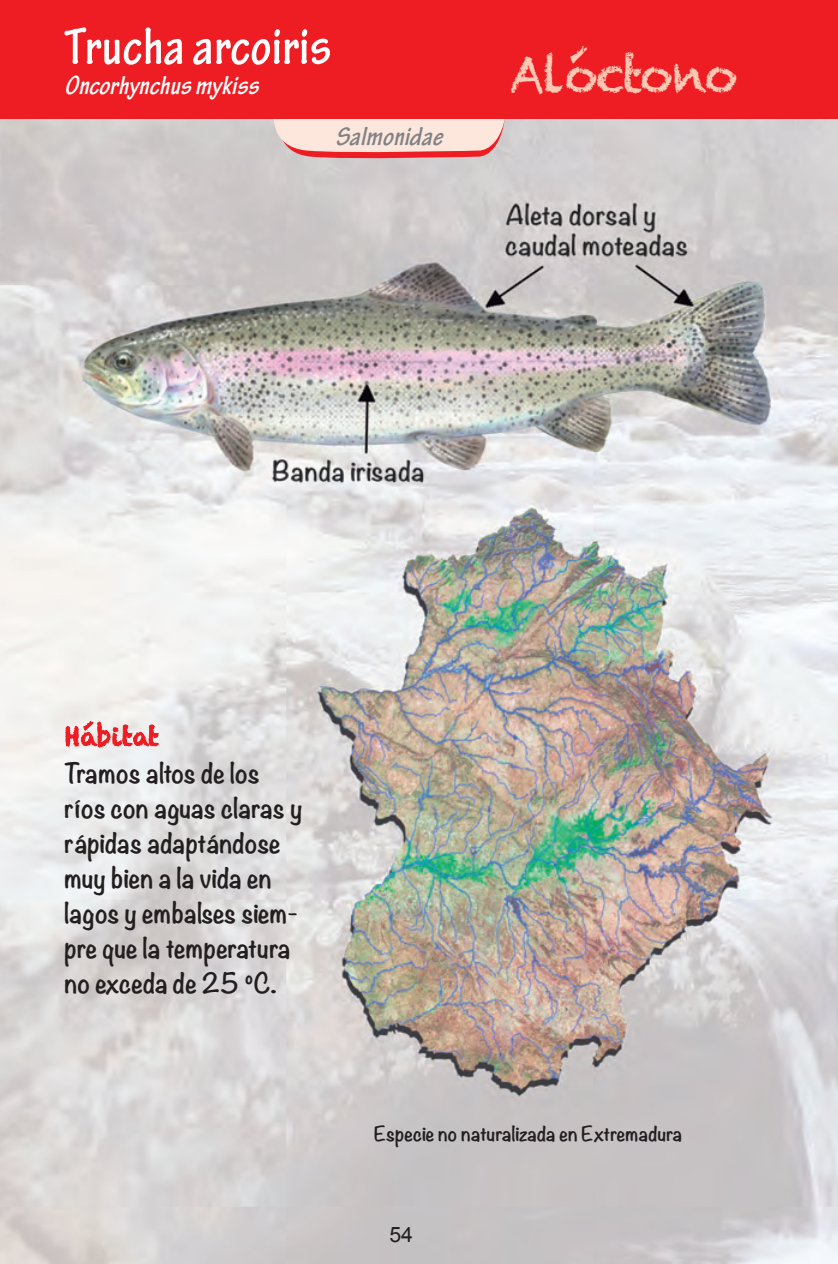
<style>
.page{position:relative;width:838px;height:1264px;background:#fff}
.page>*{position:absolute;margin:0;border:0;box-sizing:border-box;transform-origin:0 0}
.t1{font:700 condensed 55px "Tekton Pro";color:#fff}
.t2{font:50px "Chalkduster";letter-spacing:-.035em;color:#fcc9b4;scale:.92 1}
.t3{font:italic 700 condensed 27.5px "Tekton Pro";color:#fff}
.t4{font:italic 700 condensed 27.5px "Tekton Pro";color:#808285}
.t5{font:700 25px/35px "Noteworthy";color:#231f20}
.t6{font:21.25px "Arial";color:#231f20}
.t7{font:700 18.25px "Noteworthy";color:#231f20}
.s1{font-family:"Chalkduster";font-weight:400;color:#ee1d23}
</style>
<div class="page">
<img style="left:0;top:119px;width:838px;height:1144px">
<svg style="left:269px;top:119px;width:242px;height:41px;background:#f3c8c2"></svg>
<div style="left:0;top:0;width:838px;height:119px;background:#ee1d23"></div>
<p class="t1" style="left:65px;top:27px;width:268px">Trucha arcoiris</p>
<p class="t3" style="left:65px;top:75px;width:201px">Oncorhynchus mykiss</p>
<p class="t4" style="left:335px;top:126px;width:114px">Salmonidae</p>
<p class="t2" style="left:510px;top:43px;width:249px">Alóctono</p>
<p class="t5" style="left:65px;top:714px;width:197px;line-height:38px"><span class="s1">Hábitat<br></span>Tramos altos de los</p>
<p class="t5" style="left:65px;top:788px;width:239px">ríos con aguas claras y rápidas adaptándose muy bien a la vida en lagos y embalses siem&shy;pre que la temperatura no exceda de 25 ºC.</p>
<p class="t7" style="left:374px;top:1116px;width:310px">Especie no naturalizada en Extremadura</p>
<p class="t6" style="left:389px;top:1221px;width:25px">54</p>
</div>
